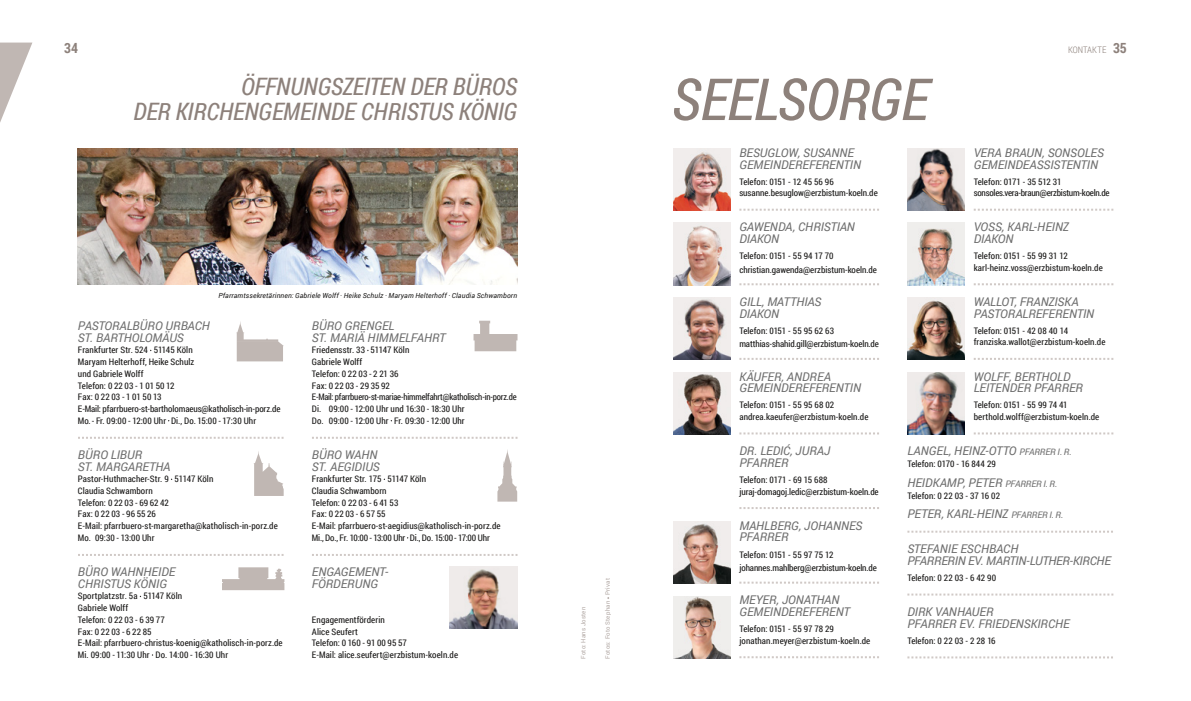
<style>
.page{position:relative;width:1191px;height:701px;background:#fff}
.page>*{position:absolute;margin:0;border:0;box-sizing:border-box;transform-origin:0 0}
.t1{font:italic 58px "Roboto Condensed";letter-spacing:-.01em;color:#8d817b}
.t2{font:italic 24px/25px "Roboto Condensed";letter-spacing:-.005em;color:#8d817b;text-align:right}
.t3{font:700 14px "Roboto Condensed";color:#8d817b}
.t4{font:italic 12px/11.7px "Roboto";letter-spacing:-.01em;color:#6e6e6e}
.t5{font:9px/11.7px "Roboto Condensed";letter-spacing:.005em;color:#181716}
.t6{font:9px/11.7px "Roboto Condensed";letter-spacing:-.025em;color:#181716}
.t7{font:300 9px "Roboto Condensed";letter-spacing:.015em;color:#8d817b}
.t8{font:italic 7px "Roboto";letter-spacing:.02em;color:#181716}
.t9{font:6px "Roboto";letter-spacing:.035em;color:#afa5a1}
.s1{font-size:9px}
</style>
<div class="page">
<svg style="left:0;top:43px;width:32px;height:79px"></svg>
<img style="left:78px;top:148px;width:439px;height:136px">
<svg style="left:739px;top:208px;width:140px;height:2px"></svg>
<svg style="left:739px;top:283px;width:140px;height:2px"></svg>
<svg style="left:739px;top:358px;width:140px;height:1px"></svg>
<svg style="left:739px;top:432px;width:140px;height:2px"></svg>
<svg style="left:739px;top:507px;width:140px;height:1px"></svg>
<svg style="left:739px;top:581px;width:140px;height:2px"></svg>
<svg style="left:739px;top:656px;width:140px;height:1px"></svg>
<svg style="left:973px;top:208px;width:140px;height:2px"></svg>
<svg style="left:973px;top:283px;width:140px;height:2px"></svg>
<svg style="left:973px;top:358px;width:140px;height:1px"></svg>
<svg style="left:973px;top:432px;width:140px;height:2px"></svg>
<img style="left:673px;top:149px;width:57px;height:61px">
<img style="left:673px;top:521px;width:57px;height:62px">
<img style="left:673px;top:297px;width:57px;height:62px">
<img style="left:673px;top:372px;width:57px;height:62px">
<img style="left:907px;top:223px;width:57px;height:62px">
<img style="left:673px;top:223px;width:57px;height:62px">
<img style="left:907px;top:148px;width:57px;height:62px">
<img style="left:673px;top:596px;width:57px;height:62px">
<svg style="left:78px;top:436px;width:205px;height:2px"></svg>
<svg style="left:78px;top:554px;width:205px;height:1px"></svg>
<svg style="left:312px;top:436px;width:205px;height:2px"></svg>
<svg style="left:312px;top:554px;width:205px;height:1px"></svg>
<svg style="left:253px;top:451px;width:31px;height:44px"></svg>
<svg style="left:236px;top:321px;width:48px;height:40px"></svg>
<svg style="left:473px;top:320px;width:44px;height:31px"></svg>
<svg style="left:497px;top:450px;width:20px;height:51px"></svg>
<svg style="left:222px;top:567px;width:62px;height:22px"></svg>
<img style="left:907px;top:297px;width:57px;height:62px">
<img style="left:907px;top:372px;width:57px;height:62px">
<svg style="left:907px;top:530px;width:206px;height:2px"></svg>
<svg style="left:907px;top:593px;width:206px;height:2px"></svg>
<svg style="left:907px;top:656px;width:206px;height:2px"></svg>
<img style="left:449px;top:566px;width:68px;height:62px">
<h3 class="t3" style="left:64px;top:38px;width:15px">34</h3>
<h3 class="t3" style="left:1113px;top:38px;width:15px">35</h3>
<p class="t7" style="left:1068px;top:43px;width:40px">KONTAKTE</p>
<h2 class="t2" style="left:133px;top:73px;width:385px">ÖFFNUNGSZEITEN DER BÜROS<br>DER KIRCHENGEMEINDE CHRISTUS KÖNIG</h2>
<p class="t8" style="left:218px;top:290px;width:300px">Pfarramtssekretärinnen: Gabriele Wolff · Heike Schulz · Maryam Helterhoff · Claudia Schwamborn</p>
<h3 class="t4" style="left:78px;top:319px;width:133px">PASTORALBÜRO URBACH<br>ST. BARTHOLOMÄUS</h3>
<p class="t5" style="left:78px;top:344px;width:204px">Frankfurter Str. 524 51145 Köln<br>Maryam Helterhoff, Heike Schulz<br>und Gabriele Wolff<br>Telefon: 0 22 03 - 1 01 50 12<br>Fax: 0 22 03 - 1 01 50 13<br>E-Mail: pfarrbuero-st-bartholomaeus@katholisch-in-porz.de Mo.- Fr. 09:00 - 12:00 Uhr Di., Do. 15:00 - 17:30 Uhr</p>
<h3 class="t4" style="left:78px;top:448px;width:94px">BÜRO LIBUR<br>ST. MARGARETHA</h3>
<p class="t5" style="left:78px;top:472px;width:201px">Pastor-Huthmacher-Str. 9 51147 Köln<br>Claudia Schwamborn<br>Telefon: 0 22 03 - 69 62 42<br>Fax: 0 22 03 - 96 55 26<br>E-Mail: pfarrbuero-st-margaretha@katholisch-in-porz.de<br>Mo. 09:30 - 13:00 Uhr</p>
<h3 class="t4" style="left:78px;top:565px;width:99px">BÜRO WAHNHEIDE<br>CHRISTUS KÖNIG</h3>
<p class="t5" style="left:78px;top:589px;width:206px">Sportplatzstr. 5a 51147 Köln<br>Gabriele Wolff<br>Telefon: 0 22 03 - 6 39 77<br>Fax: 0 22 03 - 6 22 85<br>E-Mail: pfarrbuero-christus-koenig@katholisch-in-porz.de<br>Mi. 09:00 - 11:30 Uhr Do. 14:00 - 16:30 Uhr</p>
<h3 class="t4" style="left:312px;top:319px;width:135px">BÜRO GRENGEL<br>ST. MARIÄ HIMMELFAHRT</h3>
<p class="t5" style="left:312px;top:344px;width:206px">Friedensstr. 33 51147 Köln<br>Gabriele Wolff<br>Telefon: 0 22 03 - 2 21 36<br>Fax: 0 22 03 - 29 35 92<br>E-Mail: pfarrbuero-st-mariae-himmelfahrt@katholisch-in-porz.de Di. 09:00 - 12:00 Uhr und 16:30 - 18:30 Uhr<br>Do. 09:00 - 12:00 Uhr Fr. 09:30 - 12:00 Uhr</p>
<h3 class="t4" style="left:312px;top:448px;width:69px">BÜRO WAHN<br>ST. AEGIDIUS</h3>
<p class="t5" style="left:312px;top:472px;width:190px">Frankfurter Str. 175 51147 Köln<br>Claudia Schwamborn<br>Telefon: 0 22 03 - 6 41 53<br>Fax: 0 22 03 - 6 57 55<br>E-Mail: pfarrbuero-st-aegidius@katholisch-in-porz.de Mi., Do., Fr. 10:00 - 13:00 Uhr Di., Do. 15:00 - 17:00 Uhr</p>
<h3 class="t4" style="left:312px;top:565px;width:78px">ENGAGEMENT-<br>FÖRDERUNG</h3>
<p class="t5" style="left:312px;top:613px;width:148px">Engagementförderin<br>Alice Seufert<br>Telefon: 0 160 - 91 00 95 57<br>E-Mail: alice.seufert@erzbistum-koeln.de</p>
<p class="t9" style="left:579px;top:658px;width:53px;rotate:-90deg">Foto: Hans Josten</p>
<p class="t9" style="left:603px;top:658px;width:82px;rotate:-90deg">Fotos: Foto Stephan Privat</p>
<h1 class="t1" style="left:671px;top:59px;width:259px">SEELSORGE</h1>
<h3 class="t4" style="left:739px;top:146px;width:123px">BESUGLOW, SUSANNE<br>GEMEINDEREFERENTIN</h3>
<p class="t5" style="left:739px;top:175px;width:140px">Telefon: 0151 - 12 45 56 96 susanne.besuglow@erzbistum-koeln.de</p>
<h3 class="t4" style="left:739px;top:221px;width:117px">GAWENDA, CHRISTIAN<br>DIAKON</h3>
<p class="t5" style="left:739px;top:248px;width:139px;line-height:13.7px">Telefon: 0151 - 55 94 17 70 christian.gawenda@erzbistum-koeln.de</p>
<h3 class="t4" style="left:739px;top:295px;width:83px">GILL, MATTHIAS<br>DIAKON</h3>
<p class="t5" style="left:739px;top:323px;width:141px;line-height:13.7px">Telefon: 0151 - 55 95 62 63 matthias-shahid.gill@erzbistum-koeln.de</p>
<h3 class="t4" style="left:739px;top:370px;width:123px">KÄUFER, ANDREA<br>GEMEINDEREFERENTIN</h3>
<p class="t5" style="left:739px;top:398px;width:131px">Telefon: 0151 - 55 95 68 02 andrea.kaeufer@erzbistum-koeln.de</p>
<h3 class="t4" style="left:739px;top:444px;width:92px">DR. LEDIĆ, JURAJ<br>PFARRER</h3>
<p class="t5" style="left:739px;top:473px;width:141px">Telefon: 0171 - 69 15 688 juraj-domagoj.ledic@erzbistum-koeln.de</p>
<h3 class="t4" style="left:739px;top:519px;width:125px">MAHLBERG, JOHANNES<br>PFARRER</h3>
<p class="t5" style="left:739px;top:546px;width:139px;line-height:13.7px">Telefon: 0151 - 55 97 75 12 johannes.mahlberg@erzbistum-koeln.de</p>
<h3 class="t4" style="left:739px;top:593px;width:112px">MEYER, JONATHAN<br>GEMEINDEREFERENT</h3>
<p class="t5" style="left:739px;top:622px;width:132px">Telefon: 0151 - 55 97 78 29 jonathan.meyer@erzbistum-koeln.de</p>
<h3 class="t4" style="left:973px;top:146px;width:132px">VERA BRAUN, SONSOLES<br>GEMEINDEASSISTENTIN</h3>
<p class="t6" style="left:973px;top:175px;width:137px">Telefon: 0171 - 35 512 31 sonsoles.vera-braun@erzbistum-koeln.de</p>
<h3 class="t4" style="left:973px;top:221px;width:97px">VOSS, KARL-HEINZ<br>DIAKON</h3>
<p class="t5" style="left:973px;top:249px;width:130px">Telefon: 0151 - 55 99 31 12 karl-heinz.voss@erzbistum-koeln.de</p>
<h3 class="t4" style="left:973px;top:295px;width:122px">WALLOT, FRANZISKA<br>PASTORALREFERENTIN</h3>
<p class="t5" style="left:973px;top:324px;width:133px">Telefon: 0151 - 42 08 40 14 franziska.wallot@erzbistum-koeln.de</p>
<h3 class="t4" style="left:973px;top:370px;width:111px">WOLFF, BERTHOLD<br>LEITENDER PFARRER</h3>
<p class="t5" style="left:973px;top:398px;width:127px">Telefon: 0151 - 55 99 74 41 berthold.wolff@erzbistum-koeln.de</p>
<h3 class="t4" style="left:907px;top:444px;width:166px">LANGEL, HEINZ-OTTO <span class="s1">PFARRER I. R.</span></h3>
<p class="t5" style="left:907px;top:457px;width:90px">Telefon: 0170 - 16 844 29</p>
<h3 class="t4" style="left:907px;top:476px;width:152px">HEIDKAMP, PETER <span class="s1">PFARRER I. R.</span></h3>
<p class="t5" style="left:907px;top:489px;width:94px">Telefon: 0 22 03 - 37 16 02</p>
<h3 class="t4" style="left:907px;top:507px;width:158px">PETER, KARL-HEINZ <span class="s1">PFARRER I. R.</span></h3>
<h3 class="t4" style="left:907px;top:542px;width:205px">STEFANIE ESCHBACH<br>PFARRERIN EV. MARTIN-LUTHER-KIRCHE</h3>
<p class="t5" style="left:907px;top:571px;width:90px">Telefon: 0 22 03 - 6 42 90</p>
<h3 class="t4" style="left:907px;top:605px;width:164px">DIRK VANHAUER<br>PFARRER EV. FRIEDENSKIRCHE</h3>
<p class="t5" style="left:907px;top:634px;width:90px">Telefon: 0 22 03 - 2 28 16</p>
</div>
